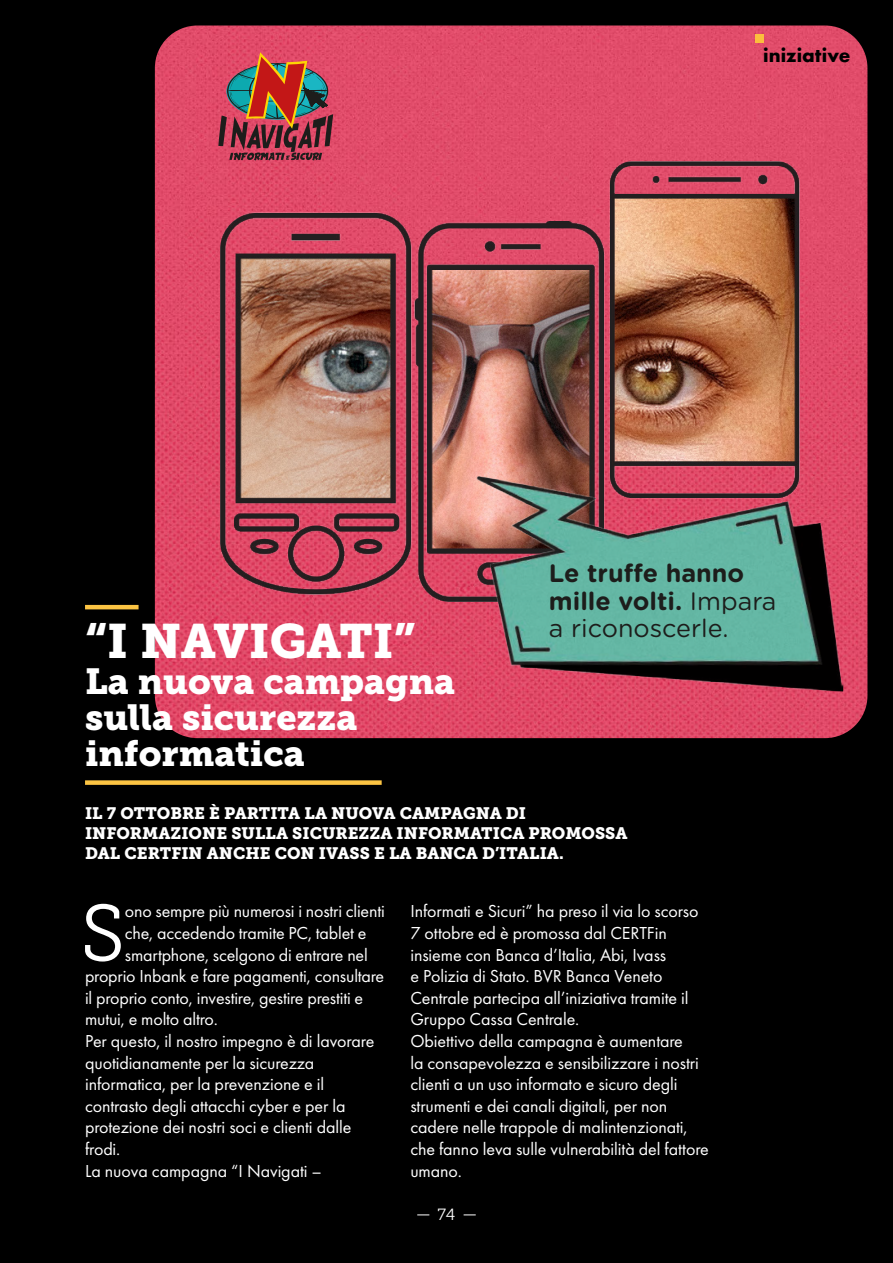
<style>
.page{position:relative;width:893px;height:1263px;background:#000}
.page>*{position:absolute;margin:0;border:0;box-sizing:border-box;transform-origin:0 0}
.t1{font:79.5px "Museo Slab 300";color:#fff}
.t2{font:48px "Museo Slab 900";color:#fff}
.t3{font:36px/36px "Museo Slab 900";color:#fff}
.t4{font:700 25.2px/27.5px "Gotham Rounded";color:#1d1d1b}
.t5{font:18px/21.6px "Futura PT";letter-spacing:-.005em;color:#fff}
.t6{font:700 18px "Futura";color:#000}
.t7{font:16.5px/19.8px "Museo Slab 900";color:#fff}
.t8{font:16.2px "Museo Slab 300";color:#fff}
.s1{font-weight:400}
</style>
<div class="page">
<img style="left:155px;top:26px;width:712px;height:712px">
<img style="left:218px;top:160px;width:586px;height:443px">
<svg style="left:218px;top:52px;width:115px;height:108px;background:#984c50"></svg>
<img style="left:472px;top:476px;width:376px;height:215px">
<hr style="left:85px;top:605px;width:54px;height:4px;background:#fcc443">
<div style="left:85px;top:780px;width:297px;height:5px;background:#fcc443"></div>
<div style="left:755px;top:34px;width:8px;height:8px;background:#fbbe3d"></div>
<svg style="left:464px;top:1214px;width:12px;height:1px"></svg>
<svg style="left:417px;top:1214px;width:12px;height:1px"></svg>
<p class="t6" style="left:763px;top:42px;width:89px">iniziative</p>
<h2 class="t2" style="left:85px;top:613px;width:332px">“I NAVIGATI”</h2>
<h3 class="t3" style="left:85px;top:664px;width:372px">La nuova campagna sulla sicurezza informatica</h3>
<h3 class="t4" style="left:549px;top:559px;width:229px">Le truffe hanno mille volti. <span class="s1">Impara a riconoscerle.</span></h3>
<p class="t7" style="left:85px;top:804px;width:544px">IL 7 OTTOBRE È PARTITA LA NUOVA CAMPAGNA DI<br>INFORMAZIONE SULLA SICUREZZA INFORMATICA PROMOSSA<br>DAL CERTFIN ANCHE CON IVASS E LA BANCA D’ITALIA.</p>
<h1 class="t1" style="left:80px;top:890px;width:46px">S</h1>
<p class="t5" style="left:125px;top:900px;width:261px">ono sempre più numerosi i nostri clienti</p>
<p class="t5" style="left:125px;top:922px;width:243px">che, accedendo tramite PC, tablet e</p>
<p class="t5" style="left:125px;top:944px;width:244px">smartphone, scelgono di entrare nel</p>
<p class="t5" style="left:85px;top:965px;width:301px">proprio Inbank e fare pagamenti, consultare</p>
<p class="t5" style="left:85px;top:987px;width:280px">il proprio conto, investire, gestire prestiti e</p>
<p class="t5" style="left:85px;top:1008px;width:134px">mutui, e molto altro.</p>
<p class="t5" style="left:85px;top:1030px;width:291px">Per questo, il nostro impegno è di lavorare</p>
<p class="t5" style="left:85px;top:1052px;width:231px">quotidianamente per la sicurezza</p>
<p class="t5" style="left:85px;top:1073px;width:241px">informatica, per la prevenzione e il</p>
<p class="t5" style="left:85px;top:1095px;width:262px">contrasto degli attacchi cyber e per la</p>
<p class="t5" style="left:85px;top:1116px;width:268px">protezione dei nostri soci e clienti dalle</p>
<p class="t5" style="left:85px;top:1138px;width:37px">frodi.</p>
<p class="t5" style="left:85px;top:1160px;width:238px">La nuova campagna “I Navigati –</p>
<p class="t5" style="left:410px;top:900px;width:300px">Informati e Sicuri” ha preso il via lo scorso 7 ottobre ed è promossa dal CERTFin insieme con Banca d’Italia, Abi, Ivass<br>e Polizia di Stato. BVR Banca Veneto Centrale partecipa all’iniziativa tramite il Gruppo Cassa Centrale.<br>Obiettivo della campagna è aumentare<br>la consapevolezza e sensibilizzare i nostri clienti a un uso informato e sicuro degli strumenti e dei canali digitali, per non cadere nelle trappole di malintenzionati, che fanno leva sulle vulnerabilità del fattore umano.</p>
<p class="t8" style="left:437px;top:1205px;width:19px">74</p>
</div>
